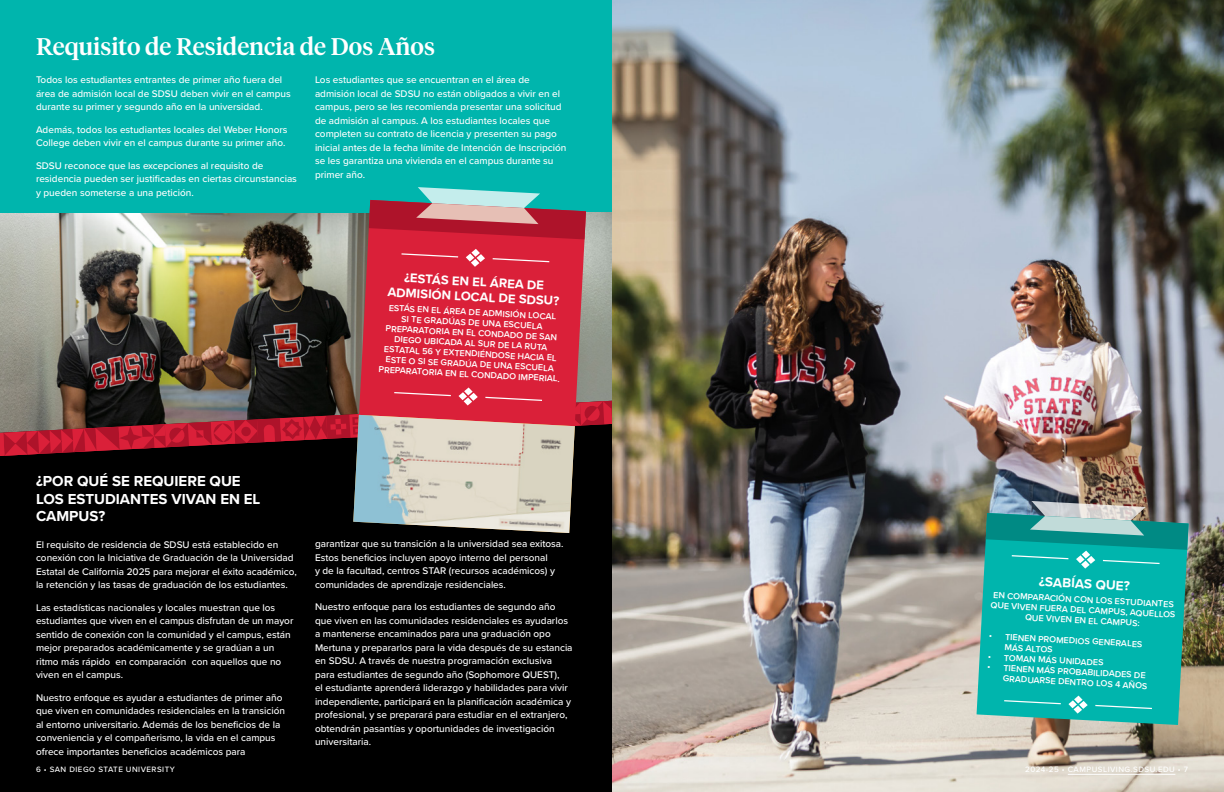
<style>
.page{position:relative;width:1224px;height:792px;background:#fff}
.page>*{position:absolute;margin:0;border:0;box-sizing:border-box;transform-origin:0 0}
.t1{font:500 24px "Tiempos Headline";color:#fff}
.t2{font:700 15px/17.2px "Proxima Nova";color:#fff}
.t3{font:700 13.5px "Proxima Nova";color:#fff}
.t4{font:700 13px/15px "Proxima Nova";color:#fff;text-align:center}
.t5{font:500 10px/13.5px "Proxima Nova";color:#fff}
.t6{font:600 9px/10.4px "Proxima Nova";color:#fff;text-align:center}
.t7{font:500 8px "Proxima Nova";letter-spacing:.06em;color:#fff}
</style>
<div class="page">
<div style="left:0;top:0;width:612px;height:792px;background:#00b5ad"></div>
<img style="left:0;top:213px;width:359px;height:174px">
<img style="left:586px;top:212px;width:26px;height:175px">
<div style="left:0;top:533px;width:612px;height:259px;background:#000"></div>
<img style="left:612px;top:0;width:612px;height:792px">
<hr style="left:1068px;top:774px;width:107px;height:1px;background:#fff">
<div style="left:359px;top:213px;width:227px;height:174px;background:#da2039"></div>
<svg style="left:369px;top:187px;width:217px;height:52px"></svg>
<svg style="left:466px;top:249px;width:19px;height:18px"></svg>
<svg style="left:493px;top:258px;width:56px;height:4px"></svg>
<svg style="left:401px;top:253px;width:57px;height:5px"></svg>
<svg style="left:0;top:387px;width:612px;height:146px;background:#684748"></svg>
<svg style="left:977px;top:513px;width:212px;height:212px;background:#10b2a9"></svg>
<svg style="left:986px;top:501px;width:203px;height:68px;background:#42a9a5"></svg>
<svg style="left:1068px;top:696px;width:20px;height:18px"></svg>
<svg style="left:1095px;top:705px;width:57px;height:4px"></svg>
<svg style="left:1004px;top:700px;width:57px;height:4px"></svg>
<h1 class="t1" style="left:36px;top:30px;width:400px">Requisito de Residencia de Dos Años</h1>
<p class="t5" style="left:36px;top:73px;width:256px">Todos los estudiantes entrantes de primer año fuera del área de admisión local de SDSU deben vivir en el campus durante su primer y segundo año en la universidad.</p>
<p class="t5" style="left:36px;top:123px;width:253px">Además, todos los estudiantes locales del Weber Honors<br>College deben vivir en el campus durante su primer año.</p>
<p class="t5" style="left:36px;top:159px;width:263px">SDSU reconoce que las excepciones al requisito de residencia pueden ser justificadas en ciertas circunstancias y pueden someterse a una petición.</p>
<p class="t5" style="left:315px;top:73px;width:253px">Los estudiantes que se encuentran en el área de admisión local de SDSU no están obligados a vivir en el campus, pero se les recomienda presentar una solicitud de admisión al campus. A los estudiantes locales que completen su contrato de licencia y presenten su pago inicial antes de la fecha límite de Intención de Inscripción se les garantiza una vivienda en el campus durante su primer año.</p>
<h3 class="t4" style="left:389px;top:269px;width:173px;rotate:3deg">¿ESTÁS EN EL ÁREA DE<br>ADMISIÓN LOCAL DE SDSU?</h3>
<p class="t6" style="left:382px;top:302px;width:183px;rotate:3deg">ESTÁS EN EL ÁREA DE ADMISIÓN LOCAL<br>SI TE GRADÚAS DE UNA ESCUELA<br>PREPARATORIA EN EL CONDADO DE SAN<br>DIEGO UBICADA AL SUR DE LA RUTA<br>ESTATAL 56 Y EXTENDIÉNDOSE HACIA EL<br>ESTE O SI SE GRADÚA DE UNA ESCUELA<br>PREPARATORIA EN EL CONDADO IMPERIAL.</p>
<h2 class="t2" style="left:36px;top:472px;width:226px">¿POR QUÉ SE REQUIERE QUE<br>LOS ESTUDIANTES VIVAN EN EL<br>CAMPUS?</h2>
<p class="t5" style="left:36px;top:537px;width:262px">El requisito de residencia de SDSU está establecido en conexión con la Iniciativa de Graduación de la Universidad Estatal de California 2025 para mejorar el éxito académico, la retención y las tasas de graduación de los estudiantes.</p>
<p class="t5" style="left:36px;top:600px;width:259px">Las estadísticas nacionales y locales muestran que los estudiantes que viven en el campus disfrutan de un mayor sentido de conexión con la comunidad y el campus, están mejor preparados académicamente y se gradúan a un ritmo más rápido en comparación con aquellos que no viven en el campus.</p>
<p class="t5" style="left:36px;top:690px;width:251px">Nuestro enfoque es ayudar a estudiantes de primer año que viven en comunidades residenciales en la transición al entorno universitario. Además de los beneficios de la conveniencia y el compañerismo, la vida en el campus ofrece importantes beneficios académicos para</p>
<p class="t7" style="left:36px;top:764px;width:140px">6 • SAN DIEGO STATE UNIVERSITY</p>
<p class="t5" style="left:315px;top:537px;width:250px">garantizar que su transición a la universidad sea exitosa.<br>Estos beneficios incluyen apoyo interno del personal<br>y de la facultad, centros STAR (recursos académicos) y comunidades de aprendizaje residenciales.</p>
<p class="t5" style="left:315px;top:600px;width:259px">Nuestro enfoque para los estudiantes de segundo año que viven en las comunidades residenciales es ayudarlos a mantenerse encaminados para una graduación opo Mertuna y prepararlos para la vida después de su estancia en SDSU. A través de nuestra programación exclusiva para estudiantes de segundo año (Sophomore QUEST),<br>el estudiante aprenderá liderazgo y habilidades para vivir independiente, participará en la planificación académica y profesional, y se preparará para estudiar en el extranjero, obtendrán pasantías y oportunidades de investigación universitaria.</p>
<h3 class="t3" style="left:1040px;top:571px;width:92px;rotate:3deg">¿SABÍAS QUE?</h3>
<p class="t6" style="left:991px;top:589px;width:187px;rotate:3deg">EN COMPARACIÓN CON LOS ESTUDIANTES<br>QUE VIVEN FUERA DEL CAMPUS, AQUELLOS<br>QUE VIVEN EN EL CAMPUS:</p>
<p class="t6" style="left:1005px;top:631px;width:139px;text-align:left;text-indent:-16px;rotate:3deg">• TIENEN PROMEDIOS GENERALES<br>MÁS ALTOS</p>
<p class="t6" style="left:988px;top:651px;width:117px;rotate:3deg">• TOMAN MÁS UNIDADES</p>
<p class="t6" style="left:988px;top:662px;width:162px;text-align:right;rotate:3deg">• TIENEN MÁS PROBABILIDADES DE<br>GRADUARSE DENTRO LOS 4 AÑOS</p>
<p class="t7" style="left:1025px;top:764px;width:164px">2024-25 • CAMPUSLIVING.SDSU.EDU • 7</p>
</div>
